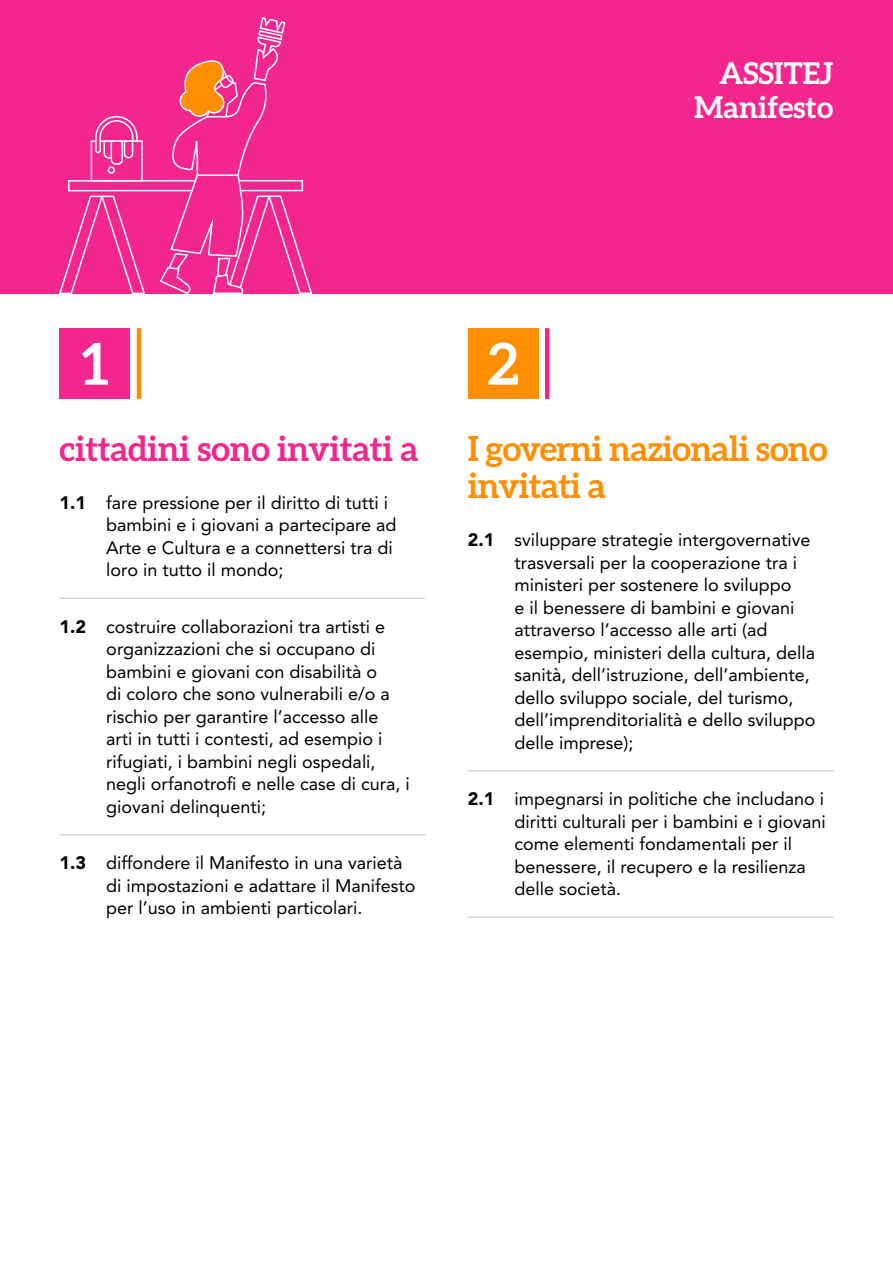
<style>
.page{position:relative;width:893px;height:1263px;background:#fff}
.page>*{position:absolute;margin:0;border:0;box-sizing:border-box;transform-origin:0 0}
.Footnote{font:700 57.75px "Aleo";color:#fff}
.Heading_Large{font:700 34.5px/37.5px "Aleo";letter-spacing:-.02em;color:#ff8e00}
.Heading_Large-2{font:700 34.5px "Aleo";letter-spacing:-.01em;color:#f3258e}
.Heading_Main{font:700 30px/34.5px "Aleo";color:#fff;text-align:right}
.t1{font:18px/22.5px "Avenir LT Std";color:#000}
.s1{font-weight:900}
</style>
<div class="page">
<div style="left:0;top:0;width:893px;height:293px;background:#f3258e"></div>
<div style="left:68px;top:180px;width:235px;height:11px;border:2px solid #fff"></div>
<svg style="left:58px;top:191px;width:88px;height:103px"></svg>
<div style="left:91px;top:140px;width:52px;height:41px;background:#f3258e;border:2px solid #fff"></div>
<svg style="left:94px;top:115px;width:44px;height:58px"></svg>
<div style="left:108px;top:166px;width:7px;height:8px;border:2px solid #fff;border-radius:50%"></div>
<svg style="left:159px;top:17px;width:154px;height:277px"></svg>
<hr style="left:60px;top:598px;width:365px;height:1px;background:#c6c6c6">
<hr style="left:60px;top:834px;width:365px;height:1px;background:#c6c6c6">
<hr style="left:468px;top:770px;width:365px;height:1px;background:#c6c6c6">
<hr style="left:468px;top:917px;width:365px;height:1px;background:#c6c6c6">
<hr style="left:137px;top:328px;width:4px;height:71px;background:#ff8e00">
<hr style="left:545px;top:328px;width:4px;height:71px;background:#f3258e">
<div style="left:60px;top:328px;width:70px;height:71px;background:#f3258e"></div>
<div style="left:468px;top:328px;width:71px;height:71px;background:#ff8e00"></div>
<p class="Footnote" style="left:81px;top:331px;width:29px">1</p>
<p class="Footnote" style="left:488px;top:331px;width:33px">2</p>
<p class="Heading_Main" style="left:694px;top:55px;width:141px">ASSITEJ<br>Manifesto</p>
<p class="Heading_Large-2" style="left:60px;top:428px;width:360px">cittadini sono invitati a</p>
<p class="t1" style="left:106px;top:491px;width:292px;text-indent:-47px"><span class="s1">1.1</span> fare pressione per il diritto di tutti i bambini e i giovani a partecipare ad Arte e Cultura e a connettersi tra di loro in tutto il mondo;</p>
<p class="t1" style="left:106px;top:615px;width:305px;text-indent:-47px"><span class="s1">1.2</span> costruire collaborazioni tra artisti e organizzazioni che si occupano di bambini e giovani con disabilità o<br>di coloro che sono vulnerabili e/o a rischio per garantire l’accesso alle<br>arti in tutti i contesti, ad esempio i rifugiati, i bambini negli ospedali, negli orfanotrofi e nelle case di cura, i giovani delinquenti;</p>
<p class="t1" style="left:106px;top:852px;width:311px;text-indent:-47px"><span class="s1">1.3</span> diffondere il Manifesto in una varietà di impostazioni e adattare il Manifesto per l’uso in ambienti particolari.</p>
<p class="Heading_Large" style="left:468px;top:429px;width:361px">I governi nazionali sono invitati a</p>
<p class="t1" style="left:514px;top:529px;width:303px;text-indent:-47px"><span class="s1">2.1</span> sviluppare strategie intergovernative trasversali per la cooperazione tra i ministeri per sostenere lo sviluppo<br>e il benessere di bambini e giovani attraverso l’accesso alle arti (ad esempio, ministeri della cultura, della sanità, dell’istruzione, dell’ambiente, dello sviluppo sociale, del turismo, dell’imprenditorialità e dello sviluppo delle imprese);</p>
<p class="t1" style="left:514px;top:788px;width:313px;text-indent:-47px"><span class="s1">2.1</span> impegnarsi in politiche che includano i diritti culturali per i bambini e i giovani come elementi fondamentali per il benessere, il recupero e la resilienza delle società.</p>
</div>
